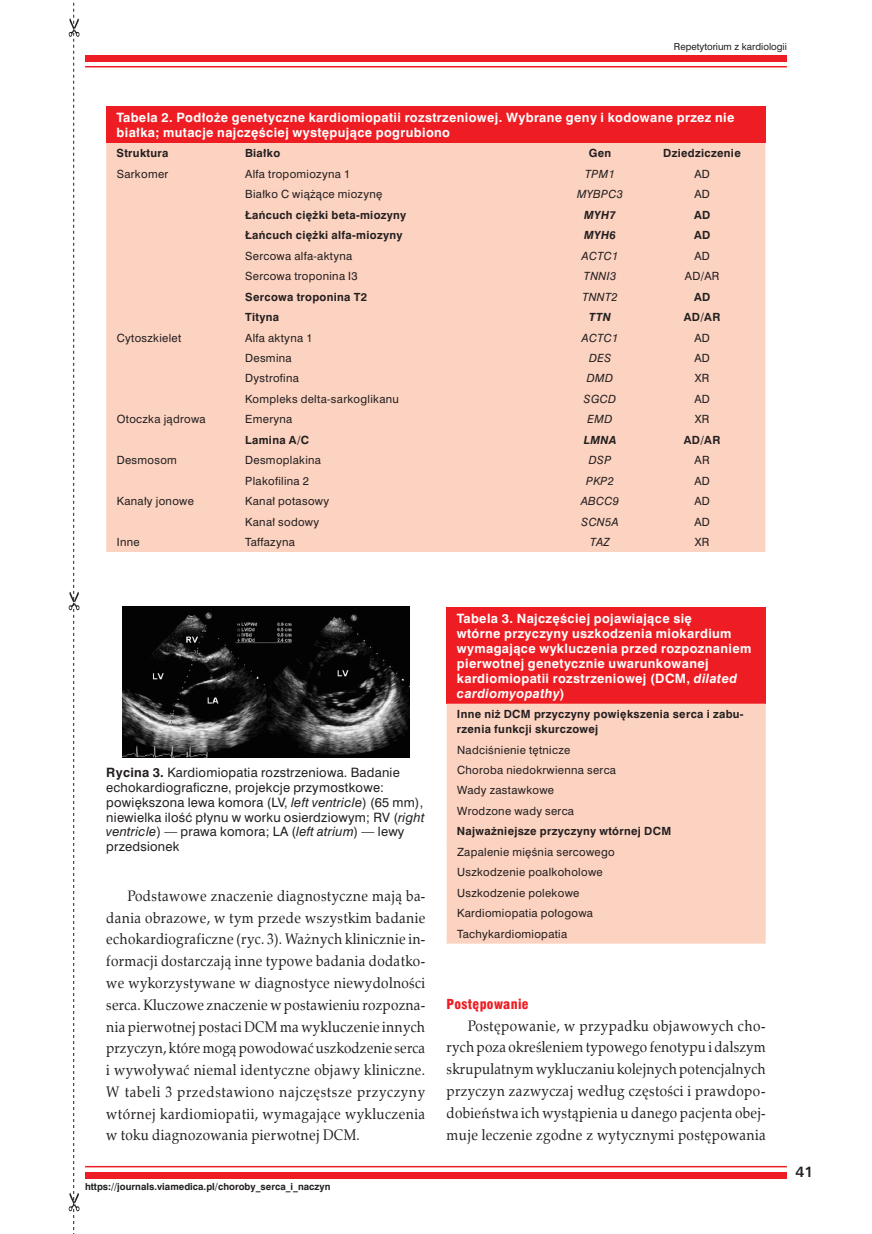
<style>
.page{position:relative;width:872px;height:1234px;background:#fff}
.page>*{position:absolute;margin:0;border:0;box-sizing:border-box;transform-origin:0 0}
.TXT2_-_Tekst_-_nastę{font:15px/21.8px "Zapf Calligr EU";letter-spacing:.025em;color:#231f20;text-align:justify;scale:.9 1}
.t1{font:700 15px "Humnst 777 EU";color:#231f20}
.S_-_Śródtytuł_1{font:13.5px "Swis 721 Blk Cn EU";letter-spacing:.025em;color:#ee1d23}
.T1_-_Tabela_-_tytuł{font:700 12px/15px "Swis 721 PL";letter-spacing:.03em;color:#fff}
.R_-_Rycina_-_podpis{font:12px/14.7px "Swis 721 PL";letter-spacing:.02em;color:#231f20}
.T3_-_Tabela_-_tekst{font:10.5px "Swis 721 PL";letter-spacing:.03em;color:#231f20}
.T2_-_Tabela_-_nagłów{font:700 10.5px/15px "Swis 721 PL";letter-spacing:.03em;color:#231f20}
.T3_-_Tabela_-_tekst-2{font:700 10.5px "Swis 721 PL";letter-spacing:.03em;color:#231f20}
.T3_-_Tabela_-_tekst-3{font:italic 10.5px "Swis 721 PL";letter-spacing:.03em;color:#231f20}
.T3_-_Tabela_-_tekst-4{font:italic 700 10.5px "Swis 721 PL";letter-spacing:.03em;color:#231f20}
.t2{font:700 9px "Swis 721 PL";color:#231f20}
.t3{font:9px "Swis 721 PL";color:#231f20}
.s1{font-weight:700}
.s2{font-style:italic}
</style>
<div class="page">
<div style="left:85px;top:55px;width:702px;height:7px;background:#ee1d23"></div>
<hr style="left:85px;top:66px;width:702px;height:1px;background:#ee1d23">
<div style="left:85px;top:1171px;width:702px;height:7px;background:#ee1d23"></div>
<hr style="left:85px;top:1165px;width:702px;height:2px;background:#ee1d23">
<svg style="left:69px;top:2px;width:10px;height:1228px"></svg>
<div style="left:106px;top:106px;width:659px;height:37px;background:#ee1d23"></div>
<div style="left:106px;top:143px;width:659px;height:409px;background:#fcd2c0"></div>
<img style="left:122px;top:607px;width:287px;height:149px">
<div style="left:446px;top:607px;width:319px;height:96px;background:#ee1d23"></div>
<div style="left:446px;top:703px;width:319px;height:240px;background:#fcd2c0"></div>
<p class="t3" style="left:674px;top:40px;width:114px">Repetytorium z kardiologii</p>
<p class="T1_-_Tabela_-_tytuł" style="left:117px;top:110px;width:619px">Tabela 2. Podłoże genetyczne kardiomiopatii rozstrzeniowej. Wybrane geny i kodowane przez nie białka; mutacje najczęściej występujące pogrubiono</p>
<p class="T2_-_Tabela_-_nagłów" style="left:117px;top:146px;width:53px">Struktura</p>
<p class="T2_-_Tabela_-_nagłów" style="left:245px;top:146px;width:37px">Białko</p>
<p class="T2_-_Tabela_-_nagłów" style="left:588px;top:146px;width:24px">Gen</p>
<p class="T2_-_Tabela_-_nagłów" style="left:663px;top:146px;width:79px">Dziedziczenie</p>
<p class="T3_-_Tabela_-_tekst" style="left:117px;top:167px;width:53px">Sarkomer</p>
<p class="T3_-_Tabela_-_tekst" style="left:245px;top:167px;width:106px">Alfa tropomiozyna 1</p>
<p class="T3_-_Tabela_-_tekst-3" style="left:585px;top:167px;width:31px">TPM1</p>
<p class="T3_-_Tabela_-_tekst" style="left:694px;top:167px;width:17px">AD</p>
<p class="T3_-_Tabela_-_tekst" style="left:245px;top:187px;width:139px">Białko C wiążące miozynę</p>
<p class="T3_-_Tabela_-_tekst-3" style="left:577px;top:187px;width:47px">MYBPC3</p>
<p class="T3_-_Tabela_-_tekst" style="left:694px;top:187px;width:17px">AD</p>
<p class="T3_-_Tabela_-_tekst-2" style="left:245px;top:208px;width:163px">Łańcuch ciężki beta-miozyny</p>
<p class="T3_-_Tabela_-_tekst-4" style="left:584px;top:208px;width:33px">MYH7</p>
<p class="T3_-_Tabela_-_tekst-2" style="left:694px;top:208px;width:18px">AD</p>
<p class="T3_-_Tabela_-_tekst-2" style="left:245px;top:228px;width:159px">Łańcuch ciężki alfa-miozyny</p>
<p class="T3_-_Tabela_-_tekst-4" style="left:584px;top:228px;width:33px">MYH6</p>
<p class="T3_-_Tabela_-_tekst-2" style="left:694px;top:228px;width:18px">AD</p>
<p class="T3_-_Tabela_-_tekst" style="left:245px;top:249px;width:109px">Sercowa alfa-aktyna</p>
<p class="T3_-_Tabela_-_tekst-3" style="left:582px;top:249px;width:38px">ACTC1</p>
<p class="T3_-_Tabela_-_tekst" style="left:694px;top:249px;width:17px">AD</p>
<p class="T3_-_Tabela_-_tekst" style="left:245px;top:269px;width:114px">Sercowa troponina I3</p>
<p class="T3_-_Tabela_-_tekst-3" style="left:584px;top:269px;width:34px">TNNI3</p>
<p class="T3_-_Tabela_-_tekst" style="left:685px;top:269px;width:36px">AD/AR</p>
<p class="T3_-_Tabela_-_tekst-2" style="left:245px;top:290px;width:123px">Sercowa troponina T2</p>
<p class="T3_-_Tabela_-_tekst-3" style="left:582px;top:289px;width:37px">TNNT2</p>
<p class="T3_-_Tabela_-_tekst-2" style="left:694px;top:290px;width:18px">AD</p>
<p class="T3_-_Tabela_-_tekst-2" style="left:245px;top:310px;width:35px">Tityna</p>
<p class="T3_-_Tabela_-_tekst-4" style="left:589px;top:310px;width:23px">TTN</p>
<p class="T3_-_Tabela_-_tekst-2" style="left:684px;top:310px;width:38px">AD/AR</p>
<p class="T3_-_Tabela_-_tekst" style="left:117px;top:330px;width:66px">Cytoszkielet</p>
<p class="T3_-_Tabela_-_tekst" style="left:245px;top:330px;width:69px">Alfa aktyna 1</p>
<p class="T3_-_Tabela_-_tekst-3" style="left:582px;top:330px;width:38px">ACTC1</p>
<p class="T3_-_Tabela_-_tekst" style="left:694px;top:330px;width:17px">AD</p>
<p class="T3_-_Tabela_-_tekst" style="left:245px;top:351px;width:48px">Desmina</p>
<p class="T3_-_Tabela_-_tekst-3" style="left:589px;top:351px;width:24px">DES</p>
<p class="T3_-_Tabela_-_tekst" style="left:694px;top:351px;width:17px">AD</p>
<p class="T3_-_Tabela_-_tekst" style="left:245px;top:371px;width:55px">Dystrofina</p>
<p class="T3_-_Tabela_-_tekst-3" style="left:587px;top:371px;width:28px">DMD</p>
<p class="T3_-_Tabela_-_tekst" style="left:695px;top:371px;width:16px">XR</p>
<p class="T3_-_Tabela_-_tekst" style="left:245px;top:392px;width:155px">Kompleks delta-sarkoglikanu</p>
<p class="T3_-_Tabela_-_tekst-3" style="left:584px;top:392px;width:34px">SGCD</p>
<p class="T3_-_Tabela_-_tekst" style="left:694px;top:392px;width:17px">AD</p>
<p class="T3_-_Tabela_-_tekst" style="left:117px;top:412px;width:90px">Otoczka jądrowa</p>
<p class="T3_-_Tabela_-_tekst" style="left:245px;top:412px;width:49px">Emeryna</p>
<p class="T3_-_Tabela_-_tekst-3" style="left:587px;top:412px;width:26px">EMD</p>
<p class="T3_-_Tabela_-_tekst" style="left:695px;top:412px;width:16px">XR</p>
<p class="T3_-_Tabela_-_tekst-2" style="left:245px;top:433px;width:65px">Lamina A/C</p>
<p class="T3_-_Tabela_-_tekst-4" style="left:584px;top:433px;width:34px">LMNA</p>
<p class="T3_-_Tabela_-_tekst-2" style="left:684px;top:433px;width:38px">AD/AR</p>
<p class="T3_-_Tabela_-_tekst" style="left:117px;top:453px;width:62px">Desmosom</p>
<p class="T3_-_Tabela_-_tekst" style="left:245px;top:453px;width:77px">Desmoplakina</p>
<p class="T3_-_Tabela_-_tekst-3" style="left:589px;top:453px;width:24px">DSP</p>
<p class="T3_-_Tabela_-_tekst" style="left:694px;top:453px;width:17px">AR</p>
<p class="T3_-_Tabela_-_tekst" style="left:245px;top:473px;width:65px">Plakofilina 2</p>
<p class="T3_-_Tabela_-_tekst-3" style="left:586px;top:473px;width:30px">PKP2</p>
<p class="T3_-_Tabela_-_tekst" style="left:694px;top:473px;width:17px">AD</p>
<p class="T3_-_Tabela_-_tekst" style="left:117px;top:494px;width:79px">Kanały jonowe</p>
<p class="T3_-_Tabela_-_tekst" style="left:245px;top:494px;width:85px">Kanał potasowy</p>
<p class="T3_-_Tabela_-_tekst-3" style="left:581px;top:494px;width:40px">ABCC9</p>
<p class="T3_-_Tabela_-_tekst" style="left:694px;top:494px;width:17px">AD</p>
<p class="T3_-_Tabela_-_tekst" style="left:245px;top:514px;width:75px">Kanał sodowy</p>
<p class="T3_-_Tabela_-_tekst-3" style="left:581px;top:514px;width:38px">SCN5A</p>
<p class="T3_-_Tabela_-_tekst" style="left:694px;top:514px;width:17px">AD</p>
<p class="T3_-_Tabela_-_tekst" style="left:117px;top:535px;width:24px">Inne</p>
<p class="T3_-_Tabela_-_tekst" style="left:245px;top:535px;width:51px">Taffazyna</p>
<p class="T3_-_Tabela_-_tekst-3" style="left:590px;top:535px;width:21px">TAZ</p>
<p class="T3_-_Tabela_-_tekst" style="left:695px;top:535px;width:16px">XR</p>
<p class="R_-_Rycina_-_podpis" style="left:106px;top:765px;width:320px"><span class="s1">Rycina 3.</span> Kardiomiopatia rozstrzeniowa. Badanie echokardiograficzne, projekcje przymostkowe: powiększona lewa komora (LV, <span class="s2">left ventricle</span>) (65 mm), niewielka ilość płynu w worku osierdziowym; RV (<span class="s2">right ventricle</span>) — prawa komora; LA (<span class="s2">left atrium</span>) — lewy przedsionek</p>
<p class="TXT2_-_Tekst_-_nastę" style="left:106px;top:885px;width:356px;text-indent:21px">Podstawowe znaczenie diagnostyczne mają ba&shy;dania obrazowe, w tym przede wszystkim badanie echokardiograficzne (ryc. 3). Ważnych klinicznie in&shy;formacji dostarczają inne typowe badania dodatko&shy;we wykorzystywane w diagnostyce niewydolności serca. Kluczowe znaczenie w postawieniu rozpozna&shy;nia pierwotnej postaci DCM ma wykluczenie innych przyczyn, które mogą powodować uszkodzenie serca i wywoływać niemal identyczne objawy kliniczne.<br>W tabeli 3 przedstawiono najczęstsze przyczyny wtórnej kardiomiopatii, wymagające wykluczenia w toku diagnozowania pierwotnej DCM.</p>
<p class="t2" style="left:85px;top:1180px;width:247px">https://journals.viamedica.pl/choroby_serca_i_naczyn</p>
<p class="T1_-_Tabela_-_tytuł" style="left:457px;top:610px;width:296px">Tabela 3. Najczęściej pojawiające się<br>wtórne przyczyny uszkodzenia miokardium wymagające wykluczenia przed rozpoznaniem pierwotnej genetycznie uwarunkowanej kardiomiopatii rozstrzeniowej (DCM, <span class="s2">dilated cardiomyopathy</span>)</p>
<p class="T2_-_Tabela_-_nagłów" style="left:457px;top:706px;width:288px">Inne niż DCM przyczyny powiększenia serca i zabu&shy;rzenia funkcji skurczowej</p>
<p class="T3_-_Tabela_-_tekst" style="left:457px;top:742px;width:115px">Nadciśnienie tętnicze</p>
<p class="T3_-_Tabela_-_tekst" style="left:457px;top:763px;width:160px">Choroba niedokrwienna serca</p>
<p class="T3_-_Tabela_-_tekst" style="left:457px;top:783px;width:98px">Wady zastawkowe</p>
<p class="T3_-_Tabela_-_tekst" style="left:457px;top:803px;width:118px">Wrodzone wady serca</p>
<p class="T2_-_Tabela_-_nagłów" style="left:457px;top:823px;width:216px">Najważniejsze przyczyny wtórnej DCM</p>
<p class="T3_-_Tabela_-_tekst" style="left:457px;top:844px;width:159px">Zapalenie mięśnia sercowego</p>
<p class="T3_-_Tabela_-_tekst" style="left:457px;top:865px;width:147px">Uszkodzenie poalkoholowe</p>
<p class="T3_-_Tabela_-_tekst" style="left:457px;top:885px;width:124px">Uszkodzenie polekowe</p>
<p class="T3_-_Tabela_-_tekst" style="left:457px;top:906px;width:137px">Kardiomiopatia połogowa</p>
<p class="T3_-_Tabela_-_tekst" style="left:457px;top:926px;width:112px">Tachykardiomiopatia</p>
<p class="S_-_Śródtytuł_1" style="left:446px;top:995px;width:84px">Postępowanie</p>
<p class="TXT2_-_Tekst_-_nastę" style="left:446px;top:1014px;width:356px;text-indent:21px">Postępowanie, w przypadku objawowych cho&shy;rych poza określeniem typowego fenotypu i dalszym skrupulatnym wykluczaniu kolejnych potencjalnych przyczyn zazwyczaj według częstości i prawdopo&shy;dobieństwa ich wystąpienia u danego pacjenta obej&shy;muje leczenie zgodne z wytycznymi postępowania</p>
<p class="t1" style="left:795px;top:1162px;width:20px">41</p>
</div>
